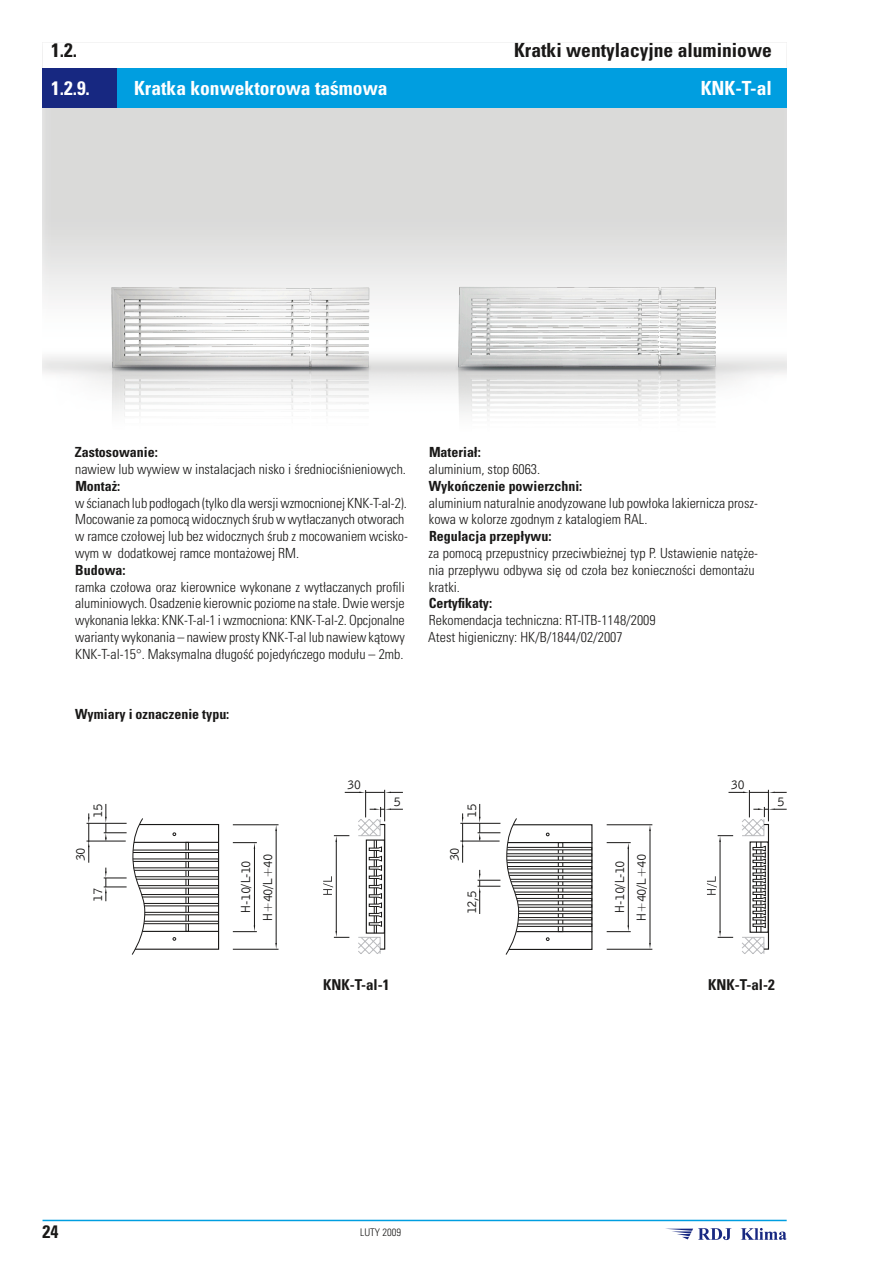
<style>
.page{position:relative;width:893px;height:1263px;background:#fff}
.page>*{position:absolute;margin:0;border:0;box-sizing:border-box;transform-origin:0 0}
.t1{font:700 condensed 19.5px "Univers Pl LT";color:#fff}
.t2{font:700 condensed 19.5px "Univers Pl LT";color:#191817}
.t3{font:700 condensed 18px "Univers Pl LT";color:#191817}
.t4{font:700 condensed 15px "Univers Pl LT";color:#191817}
.t5{font:300 condensed 13.95px/16.8px "Univers Pl LT";color:#191817}
.t6{font:700 condensed 13.95px "Univers Pl LT";color:#191817}
.t7{font:13.5px/21.9px "Bell Gothic EU Normal";letter-spacing:-.05em;color:#191817;text-align:center}
.t8{font:300 condensed 10.5px "Univers Pl LT";color:#191817}
</style>
<div class="page">
<img style="left:92px;top:198px;width:298px;height:218px">
<img style="left:438px;top:198px;width:298px;height:218px">
<hr style="left:233px;top:949px;width:46px;height:1px;background:#191817">
<hr style="left:233px;top:824px;width:46px;height:1px;background:#191817">
<hr style="left:254px;top:847px;width:1px;height:80px;background:#191817">
<svg style="left:233px;top:925px;width:24px;height:7px"></svg>
<svg style="left:233px;top:842px;width:24px;height:7px"></svg>
<hr style="left:276px;top:829px;width:1px;height:115px;background:#191817">
<svg style="left:275px;top:943px;width:2px;height:6px"></svg>
<svg style="left:275px;top:825px;width:2px;height:6px"></svg>
<svg style="left:323px;top:790px;width:80px;height:164px"></svg>
<svg style="left:707px;top:790px;width:80px;height:164px"></svg>
<hr style="left:607px;top:949px;width:45px;height:1px;background:#191817">
<hr style="left:607px;top:824px;width:45px;height:1px;background:#191817">
<hr style="left:628px;top:847px;width:1px;height:80px;background:#191817">
<svg style="left:607px;top:925px;width:24px;height:7px"></svg>
<svg style="left:607px;top:842px;width:24px;height:7px"></svg>
<hr style="left:650px;top:829px;width:1px;height:115px;background:#191817">
<svg style="left:649px;top:943px;width:2px;height:6px"></svg>
<svg style="left:649px;top:825px;width:2px;height:6px"></svg>
<svg style="left:88px;top:813px;width:1px;height:50px"></svg>
<svg style="left:462px;top:813px;width:1px;height:50px"></svg>
<hr style="left:87px;top:841px;width:39px;height:1px;background:#191817">
<hr style="left:460px;top:841px;width:40px;height:1px;background:#191817">
<hr style="left:87px;top:823px;width:40px;height:1px;background:#191817">
<hr style="left:460px;top:823px;width:40px;height:1px;background:#191817">
<svg style="left:104px;top:804px;width:116px;height:151px"></svg>
<svg style="left:478px;top:804px;width:115px;height:151px"></svg>
<hr style="left:43px;top:1220px;width:744px;height:1px;background:#009ee0">
<svg style="left:665px;top:1228px;width:122px;height:12px"></svg>
<div style="left:43px;top:68px;width:74px;height:40px;background:#172881"></div>
<div style="left:117px;top:68px;width:670px;height:40px;background:#009ee0"></div>
<h1 class="t2" style="left:51px;top:38px;width:27px">1.2.</h1>
<h1 class="t2" style="left:514px;top:38px;width:259px">Kratki wentylacyjne aluminiowe</h1>
<h1 class="t1" style="left:51px;top:76px;width:40px">1.2.9.</h1>
<h1 class="t1" style="left:134px;top:76px;width:255px">Kratka konwektorowa taśmowa</h1>
<h1 class="t1" style="left:701px;top:76px;width:73px">KNK-T-al</h1>
<p class="t6" style="left:75px;top:444px;width:84px">Zastosowanie:</p>
<p class="t5" style="left:75px;top:461px;width:332px">nawiew lub wywiew w instalacjach nisko i średniociśnieniowych.</p>
<p class="t6" style="left:75px;top:477px;width:46px">Montaż:</p>
<p class="t5" style="left:75px;top:494px;width:334px">w ścianach lub podłogach (tylko dla wersji wzmocnionej KNK-T-al-2).<br>Mocowanie za pomocą widocznych śrub w wytłaczanych otworach w ramce czołowej lub bez widocznych śrub z mocowaniem wcisko&shy;wym w dodatkowej ramce montażowej RM.</p>
<p class="t6" style="left:75px;top:561px;width:52px">Budowa:</p>
<p class="t5" style="left:75px;top:578px;width:331px;text-align:justify">ramka czołowa oraz kierownice wykonane z wytłaczanych profili aluminiowych. Osadzenie kierownic poziome na stałe. Dwie wersje wykonania lekka: KNK-T-al-1 i wzmocniona: KNK-T-al-2. Opcjonalne warianty wykonania – nawiew prosty KNK-T-al lub nawiew kątowy KNK-T-al-15°. Maksymalna długość pojedyńczego modułu – 2mb.</p>
<p class="t6" style="left:75px;top:705px;width:156px">Wymiary i oznaczenie typu:</p>
<p class="t6" style="left:429px;top:444px;width:53px">Materiał:</p>
<p class="t5" style="left:429px;top:461px;width:113px">aluminium, stop 6063.</p>
<p class="t6" style="left:429px;top:477px;width:155px">Wykończenie powierzchni:</p>
<p class="t5" style="left:429px;top:494px;width:331px">aluminium naturalnie anodyzowane lub powłoka lakiernicza prosz&shy;kowa w kolorze zgodnym z katalogiem RAL.</p>
<p class="t6" style="left:429px;top:528px;width:124px">Regulacja przepływu:</p>
<p class="t5" style="left:428px;top:545px;width:331px">za pomocą przepustnicy przeciwbieżnej typ P. Ustawienie natęże&shy;nia przepływu odbywa się od czoła bez konieczności demontażu kratki.</p>
<p class="t6" style="left:429px;top:595px;width:65px">Certyfikaty:</p>
<p class="t5" style="left:428px;top:612px;width:229px">Rekomendacja techniczna: RT-ITB-1148/2009<br>Atest higieniczny: HK/B/1844/02/2007</p>
<p class="t7" style="left:347px;top:774px;width:16px">30</p>
<p class="t7" style="left:393px;top:791px;width:9px">5</p>
<p class="t7" style="left:87px;top:818px;width:16px;rotate:-90deg">15</p>
<p class="t7" style="left:461px;top:818px;width:16px;rotate:-90deg">15</p>
<p class="t7" style="left:70px;top:861px;width:16px;rotate:-90deg">30</p>
<p class="t7" style="left:443px;top:861px;width:16px;rotate:-90deg">30</p>
<p class="t7" style="left:235px;top:922px;width:70px;rotate:-90deg">H-10/L-10<br>H+40/L+40</p>
<p class="t7" style="left:87px;top:902px;width:16px;rotate:-90deg">17</p>
<p class="t7" style="left:461px;top:914px;width:26px;rotate:-90deg">12,5</p>
<p class="t7" style="left:609px;top:922px;width:70px;rotate:-90deg">H-10/L-10<br>H+40/L+40</p>
<p class="t7" style="left:731px;top:774px;width:16px">30</p>
<p class="t7" style="left:777px;top:791px;width:9px">5</p>
<p class="t4" style="left:323px;top:976px;width:68px">KNK-T-al-1</p>
<p class="t3" style="left:43px;top:1220px;width:17px">24</p>
<p class="t8" style="left:360px;top:1225px;width:42px">LUTY 2009</p>
<p class="t4" style="left:708px;top:976px;width:68px">KNK-T-al-2</p>
</div>
